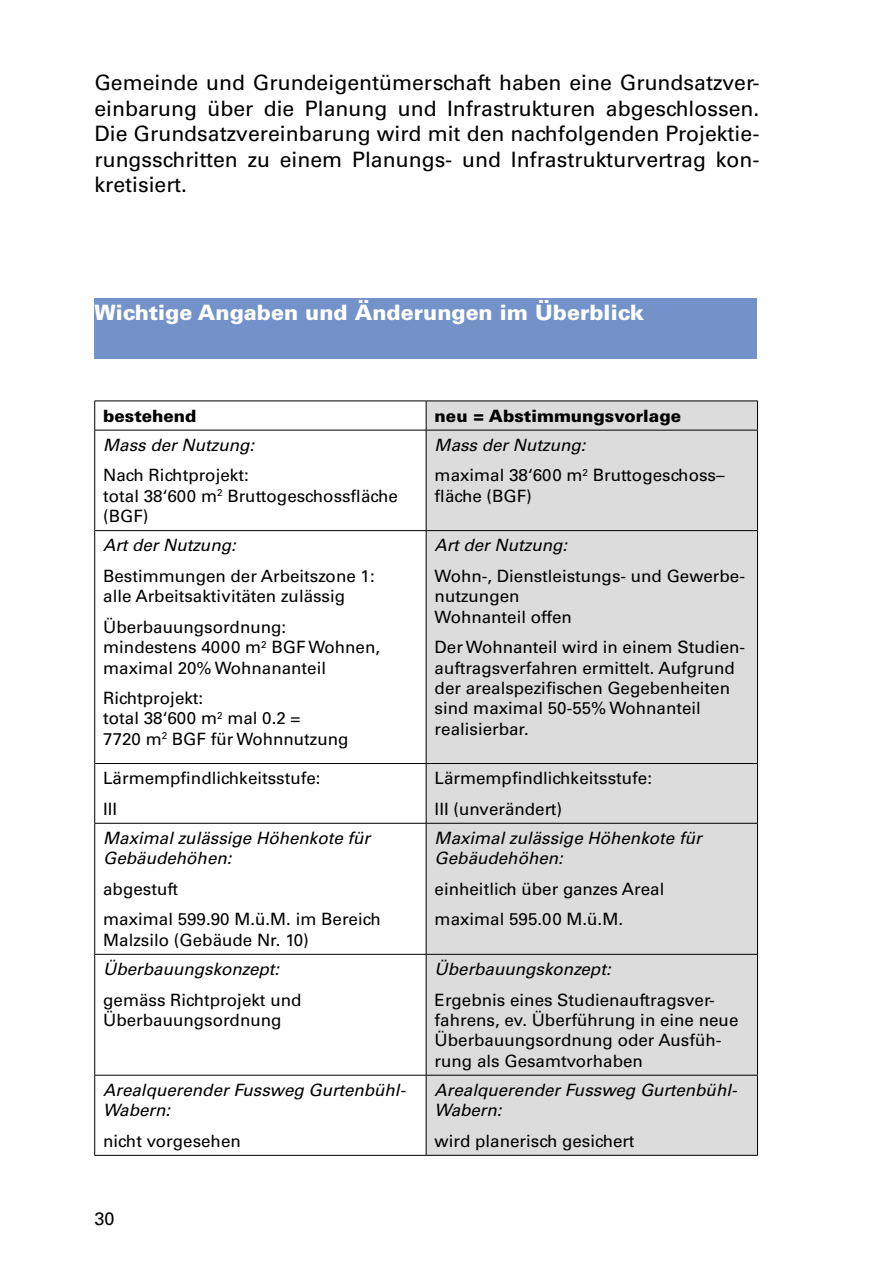
<style>
.page{position:relative;width:893px;height:1263px;background:#fff}
.page>*{position:absolute;margin:0;border:0;box-sizing:border-box;transform-origin:0 0}
.t1{font:21.15px/25.5px "Univers LT";color:#000;text-align:justify}
.t2{font:900 21.15px "Univers LT";color:#fff}
.t3{font:18px "Univers LT";color:#000}
.t4{font:16.95px/20.4px "Univers LT";color:#000}
.t5{font:italic 16.95px/20.4px "Univers LT";color:#000}
.t6{font:900 16.95px "Univers LT";color:#000}
.s1{font-style:italic}
</style>
<div class="page">
<div style="left:94px;top:298px;width:663px;height:61px;background:#7292c9"></div>
<div style="left:427px;top:402px;width:330px;height:753px;background:#dcdcdc"></div>
<hr style="left:94px;top:401px;width:332px;height:1px;background:#000">
<svg style="left:94px;top:401px;width:1px;height:29px"></svg>
<hr style="left:426px;top:401px;width:331px;height:1px;background:#000">
<svg style="left:426px;top:401px;width:1px;height:29px"></svg>
<svg style="left:757px;top:401px;width:1px;height:29px"></svg>
<hr style="left:94px;top:430px;width:332px;height:1px;background:#000">
<hr style="left:94px;top:430px;width:1px;height:100px;background:#000">
<hr style="left:426px;top:430px;width:331px;height:1px;background:#000">
<hr style="left:426px;top:430px;width:1px;height:100px;background:#000">
<hr style="left:757px;top:430px;width:1px;height:100px;background:#000">
<hr style="left:94px;top:530px;width:332px;height:1px;background:#000">
<hr style="left:94px;top:531px;width:1px;height:232px;background:#000">
<hr style="left:426px;top:530px;width:331px;height:1px;background:#000">
<hr style="left:426px;top:531px;width:1px;height:232px;background:#000">
<hr style="left:757px;top:531px;width:1px;height:232px;background:#000">
<hr style="left:94px;top:763px;width:332px;height:1px;background:#000">
<hr style="left:94px;top:764px;width:1px;height:59px;background:#000">
<hr style="left:426px;top:763px;width:331px;height:1px;background:#000">
<hr style="left:426px;top:764px;width:1px;height:59px;background:#000">
<hr style="left:757px;top:764px;width:1px;height:59px;background:#000">
<hr style="left:94px;top:823px;width:332px;height:1px;background:#000">
<hr style="left:94px;top:824px;width:1px;height:130px;background:#000">
<hr style="left:426px;top:823px;width:331px;height:1px;background:#000">
<hr style="left:426px;top:824px;width:1px;height:130px;background:#000">
<hr style="left:757px;top:824px;width:1px;height:130px;background:#000">
<hr style="left:94px;top:954px;width:332px;height:1px;background:#000">
<hr style="left:94px;top:955px;width:1px;height:120px;background:#000">
<hr style="left:426px;top:954px;width:331px;height:1px;background:#000">
<hr style="left:426px;top:955px;width:1px;height:120px;background:#000">
<hr style="left:757px;top:955px;width:1px;height:120px;background:#000">
<hr style="left:94px;top:1075px;width:332px;height:1px;background:#000">
<hr style="left:94px;top:1075px;width:1px;height:80px;background:#000">
<hr style="left:426px;top:1075px;width:331px;height:1px;background:#000">
<hr style="left:426px;top:1075px;width:1px;height:80px;background:#000">
<hr style="left:757px;top:1075px;width:1px;height:80px;background:#000">
<hr style="left:94px;top:1155px;width:332px;height:1px;background:#000">
<hr style="left:426px;top:1155px;width:331px;height:1px;background:#000">
<p class="t1" style="left:94px;top:70px;width:666px">Gemeinde und Grundeigentümerschaft haben eine Grundsatzver&shy;einbarung über die Planung und Infrastrukturen abgeschlossen.<br>Die Grundsatzvereinbarung wird mit den nachfolgenden Projektie&shy;rungsschritten zu einem Planungs- und Infrastrukturvertrag kon&shy;kretisiert.</p>
<p class="t2" style="left:94px;top:300px;width:551px">Wichtige Angaben und Änderungen im Überblick</p>
<p class="t6" style="left:103px;top:406px;width:95px">bestehend</p>
<p class="t6" style="left:434px;top:406px;width:248px">neu = Abstimmungsvorlage</p>
<p class="t5" style="left:103px;top:435px;width:152px">Mass der Nutzung:</p>
<p class="t4" style="left:103px;top:465px;width:296px">Nach Richtprojekt:<br>total 38‘600 m<sup>2</sup> Bruttogeschossfläche (BGF)</p>
<p class="t4" style="left:434px;top:430px;width:291px;line-height:30.6px"><span class="s1">Mass der Nutzung:<br></span>maximal 38‘600 m<sup>2</sup> Bruttogeschoss–</p>
<p class="t4" style="left:434px;top:486px;width:99px">fläche (BGF)</p>
<p class="t5" style="left:103px;top:535px;width:134px">Art der Nutzung:</p>
<p class="t4" style="left:103px;top:566px;width:273px">Bestimmungen der Arbeitszone 1: alle Arbeitsaktivitäten zulässig</p>
<p class="t4" style="left:103px;top:617px;width:278px">Überbauungsordnung: mindestens 4000 m<sup>2</sup> BGF Wohnen, maximal 20% Wohnananteil</p>
<p class="t4" style="left:103px;top:688px;width:247px">Richtprojekt:<br>total 38‘600 m<sup>2</sup> mal 0.2 =<br>7720 m<sup>2</sup> BGF für Wohnnutzung</p>
<p class="t5" style="left:434px;top:535px;width:134px">Art der Nutzung:</p>
<p class="t4" style="left:434px;top:566px;width:312px">Wohn-, Dienstleistungs- und Gewerbe&shy;nutzungen<br>Wohnanteil offen</p>
<p class="t4" style="left:434px;top:637px;width:312px">Der Wohnanteil wird in einem Studien&shy;auftragsverfahren ermittelt. Aufgrund der arealspezifischen Gegebenheiten sind maximal 50-55% Wohnanteil realisierbar.</p>
<p class="t4" style="left:103px;top:763px;width:219px;line-height:30.6px">Lärmempfindlichkeitsstufe:<br>III</p>
<p class="t4" style="left:434px;top:763px;width:219px;line-height:30.6px">Lärmempfindlichkeitsstufe:<br>III (unverändert)</p>
<p class="t5" style="left:103px;top:828px;width:268px">Maximal zulässige Höhenkote für<br>Gebäudehöhen:</p>
<p class="t4" style="left:103px;top:874px;width:279px;line-height:30.6px">abgestuft<br>maximal 599.90 M.ü.M. im Bereich</p>
<p class="t4" style="left:103px;top:930px;width:207px">Malzsilo (Gebäude Nr. 10)</p>
<p class="t5" style="left:434px;top:828px;width:268px">Maximal zulässige Höhenkote für<br>Gebäudehöhen:</p>
<p class="t4" style="left:434px;top:874px;width:231px;line-height:30.6px">einheitlich über ganzes Areal maximal 595.00 M.ü.M.</p>
<p class="t5" style="left:103px;top:959px;width:177px">Überbauungskonzept:</p>
<p class="t4" style="left:103px;top:989px;width:200px">gemäss Richtprojekt und<br>Überbauungsordnung</p>
<p class="t5" style="left:103px;top:1080px;width:303px">Arealquerender Fussweg Gurtenbühl-<br>Wabern:</p>
<p class="t4" style="left:103px;top:1131px;width:139px">nicht vorgesehen</p>
<p class="t3" style="left:94px;top:1209px;width:22px">30</p>
<p class="t5" style="left:434px;top:959px;width:178px">Überbauungskonzept:</p>
<p class="t4" style="left:434px;top:990px;width:305px">Ergebnis eines Studienauftragsver&shy;fahrens, ev. Überführung in eine neue Überbauungsordnung oder Ausfüh&shy;rung als Gesamtvorhaben</p>
<p class="t5" style="left:434px;top:1080px;width:303px">Arealquerender Fussweg Gurtenbühl-<br>Wabern:</p>
<p class="t4" style="left:434px;top:1131px;width:201px">wird planerisch gesichert</p>
</div>
